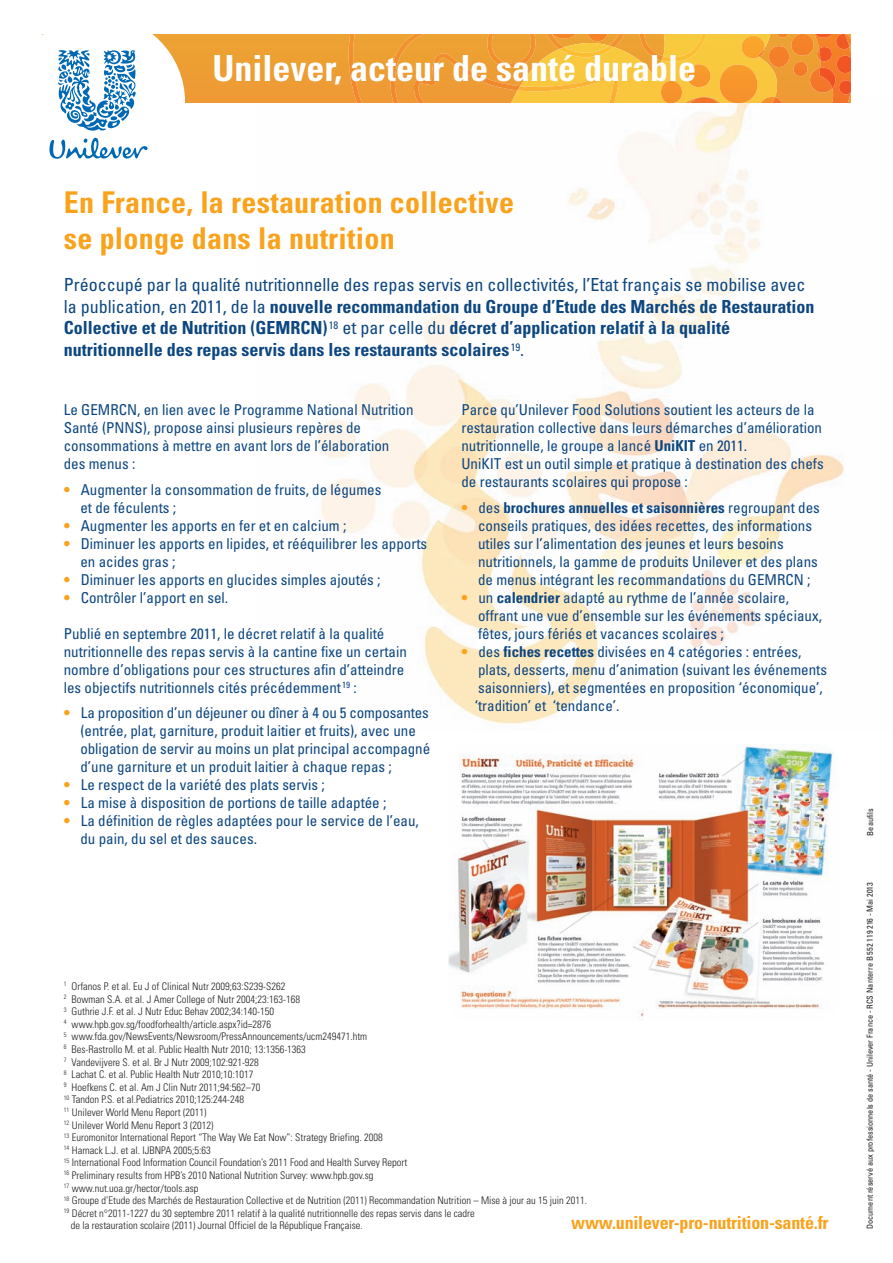
<style>
.page{position:relative;width:893px;height:1263px;background:#fff}
.page>*{position:absolute;margin:0;border:0;box-sizing:border-box;transform-origin:0 0}
.t1{font:700 condensed 36px "Univers";color:#fff}
.t2{font:700 condensed 30px/36px "Univers";letter-spacing:.01em;color:#f9a21c}
.t3{font:700 condensed 18px/21.6px "Univers";color:#0d4680}
.t4{font:700 condensed 18px "Univers";letter-spacing:-.01em;color:#f9a21c}
.t5{font:condensed 15px/18px "Univers";color:#0d4680}
.t6{font:300 condensed 10.5px "Univers";color:#231f20}
.t7{font:condensed 8.25px "Univers";color:#231f20}
.s1{font-weight:400}
.s2{font-weight:700;color:#f9a21c}
.s3{font-weight:700}
</style>
<div class="page">
<img style="left:256px;top:96px;width:595px;height:628px">
<div style="left:153px;top:34px;width:168px;height:68px;background:#ed9e33"></div>
<svg style="left:321px;top:34px;width:529px;height:68px"></svg>
<img style="left:449px;top:744px;width:390px;height:277px;border-radius:21px">
<div style="left:11px;top:15px;width:174px;height:174px;background:#fff;border-radius:50%"></div>
<svg style="left:49px;top:138px;width:99px;height:21px"></svg>
<svg style="left:58px;top:50px;width:78px;height:81px"></svg>
<h1 class="t1" style="left:213px;top:55px;width:485px">Unilever, acteur de santé durable</h1>
<h2 class="t2" style="left:64px;top:187px;width:452px">En France, la restauration collective se plonge dans la nutrition</h2>
<p class="t3" style="left:64px;top:275px;width:752px"><span class="s1">Préoccupé par la qualité nutritionnelle des repas servis en collectivités, l’Etat français se mobilise avec la publication, en 2011, de la</span> nouvelle recommandation du Groupe d’Etude des Marchés de Restauration Collective et de Nutrition (GEMRCN) <sup>18</sup> <span class="s1">et par celle du</span> décret d’application relatif à la qualité nutritionnelle des repas servis dans les restaurants scolaires<sup>19</sup><span class="s1">.</span></p>
<p class="t5" style="left:64px;top:402px;width:351px">Le GEMRCN, en lien avec le Programme National Nutrition Santé (PNNS), propose ainsi plusieurs repères de consommations à mettre en avant lors de l’élaboration des menus :</p>
<p class="t5" style="left:80px;top:482px;width:303px;text-indent:-17px"><span class="s2">•</span> Augmenter la consommation de fruits, de légumes et de féculents ;</p>
<p class="t5" style="left:64px;top:518px;width:284px"><span class="s2">•</span> Augmenter les apports en fer et en calcium ;</p>
<p class="t5" style="left:80px;top:536px;width:348px;text-indent:-17px"><span class="s2">•</span> Diminuer les apports en lipides, et rééquilibrer les apports en acides gras ;</p>
<p class="t5" style="left:64px;top:572px;width:318px"><span class="s2">•</span> Diminuer les apports en glucides simples ajoutés ;</p>
<p class="t5" style="left:64px;top:590px;width:166px"><span class="s2">•</span> Contrôler l’apport en sel.</p>
<p class="t5" style="left:64px;top:626px;width:345px">Publié en septembre 2011, le décret relatif à la qualité nutritionnelle des repas servis à la cantine fixe un certain nombre d’obligations pour ces structures afin d’atteindre les objectifs nutritionnels cités précédemment <sup>19</sup> :</p>
<p class="t5" style="left:80px;top:705px;width:351px;text-indent:-17px"><span class="s2">•</span> La proposition d’un déjeuner ou dîner à 4 ou 5 composantes (entrée, plat, garniture, produit laitier et fruits), avec une obligation de servir au moins un plat principal accompagné d’une garniture et un produit laitier à chaque repas ;</p>
<p class="t5" style="left:64px;top:777px;width:262px"><span class="s2">•</span> Le respect de la variété des plats servis ;</p>
<p class="t5" style="left:64px;top:795px;width:324px"><span class="s2">•</span> La mise à disposition de portions de taille adaptée ;</p>
<p class="t5" style="left:80px;top:813px;width:340px;text-indent:-17px"><span class="s2">•</span> La définition de règles adaptées pour le service de l’eau, du pain, du sel et des sauces.</p>
<p class="t5" style="left:461px;top:402px;width:364px">Parce qu’Unilever Food Solutions soutient les acteurs de la restauration collective dans leurs démarches d’amélioration nutritionnelle, le groupe a lancé <span class="s3">UniKIT</span> en 2011.<br>UniKIT est un outil simple et pratique à destination des chefs de restaurants scolaires qui propose :</p>
<p class="t5" style="left:478px;top:500px;width:343px;text-indent:-17px"><span class="s2">•</span> des <span class="s3">brochures annuelles et saisonnières</span> regroupant des conseils pratiques, des idées recettes, des informations utiles sur l’alimentation des jeunes et leurs besoins nutritionnels, la gamme de produits Unilever et des plans de menus intégrant les recommandations du GEMRCN ;</p>
<p class="t5" style="left:478px;top:590px;width:345px;text-indent:-17px"><span class="s2">•</span> un <span class="s3">calendrier</span> adapté au rythme de l’année scolaire, offrant une vue d’ensemble sur les événements spéciaux, fêtes, jours fériés et vacances scolaires ;</p>
<p class="t5" style="left:475px;top:644px;width:354px;text-indent:-13px"><span class="s2">•</span> des <span class="s3">fiches recettes</span> divisées en 4 catégories : entrées, plats, desserts, menu d’animation (suivant les événements saisonniers), et segmentées en proposition ‘économique’, ‘tradition’ et ‘tendance’.</p>
<p class="t6" style="left:64px;top:982px;width:223px"><sup>1</sup> Orfanos P. et al. Eu J of Clinical Nutr 2009;63:S239-S262</p>
<p class="t6" style="left:64px;top:995px;width:238px"><sup>2</sup> Bowman S.A. et al. J Amer College of Nutr 2004;23:163-168</p>
<p class="t6" style="left:64px;top:1007px;width:212px"><sup>3</sup> Guthrie J.F. et al. J Nutr Educ Behav 2002;34:140-150</p>
<p class="t6" style="left:64px;top:1020px;width:209px"><sup>4</sup> www.hpb.gov.sg/foodforhealth/article.aspx?id=2876</p>
<p class="t6" style="left:64px;top:1033px;width:305px"><sup>5</sup> www.fda.gov/NewsEvents/Newsroom/PressAnnouncements/ucm249471.htm</p>
<p class="t6" style="left:64px;top:1045px;width:244px"><sup>6</sup> Bes-Rastrollo M. et al. Public Health Nutr 2010; 13:1356-1363</p>
<p class="t6" style="left:64px;top:1058px;width:197px"><sup>7</sup> Vandevijvere S. et al. Br J Nutr 2009;102:921-928</p>
<p class="t6" style="left:64px;top:1070px;width:191px"><sup>8</sup> Lachat C. et al. Public Health Nutr 2010;10:1017</p>
<p class="t6" style="left:64px;top:1083px;width:198px"><sup>9</sup> Hoefkens C. et al. Am J Clin Nutr 2011;94:562–70</p>
<p class="t6" style="left:64px;top:1096px;width:182px"><sup>10</sup> Tandon P.S. et al.Pediatrics 2010;125:244-248</p>
<p class="t6" style="left:64px;top:1108px;width:144px"><sup>11</sup> Unilever World Menu Report (2011)</p>
<p class="t6" style="left:64px;top:1121px;width:151px"><sup>12</sup> Unilever World Menu Report 3 (2012)</p>
<p class="t6" style="left:64px;top:1133px;width:320px"><sup>13</sup> Euromonitor International Report “The Way We Eat Now”: Strategy Briefing. 2008</p>
<p class="t6" style="left:64px;top:1146px;width:148px"><sup>14</sup> Harnack L.J. et al. IJBNPA 2005;5:63</p>
<p class="t6" style="left:64px;top:1159px;width:345px"><sup>15</sup> International Food Information Council Foundation’s 2011 Food and Health Survey Report</p>
<p class="t6" style="left:64px;top:1171px;width:311px"><sup>16</sup> Preliminary results from HPB’s 2010 National Nutrition Survey: www.hpb.gov.sg</p>
<p class="t6" style="left:64px;top:1184px;width:136px"><sup>17</sup> www.nut.uoa.gr/hector/tools.asp</p>
<p class="t6" style="left:64px;top:1196px;width:525px"><sup>18</sup> Groupe d’Etude des Marchés de Restauration Collective et de Nutrition (2011) Recommandation Nutrition – Mise à jour au 15 juin 2011.</p>
<p class="t6" style="left:64px;top:1209px;width:412px"><sup>19</sup> Décret n°2011-1227 du 30 septembre 2011 relatif à la qualité nutritionnelle des repas servis dans le cadre</p>
<p class="t6" style="left:71px;top:1222px;width:293px">de la restauration scolaire (2011) Journal Officiel de la République Française.</p>
<p class="t4" style="left:571px;top:1216px;width:259px">www.unilever-pro-nutrition-santé.fr</p>
<p class="t7" style="left:867px;top:836px;width:29px;rotate:-90deg">Beaufils</p>
<p class="t7" style="left:867px;top:1229px;width:348px;rotate:-90deg">Document réservé aux professionnels de santé - Unilever France - RCS Nanterre B 552 119 216 - Mai 2013</p>
</div>
